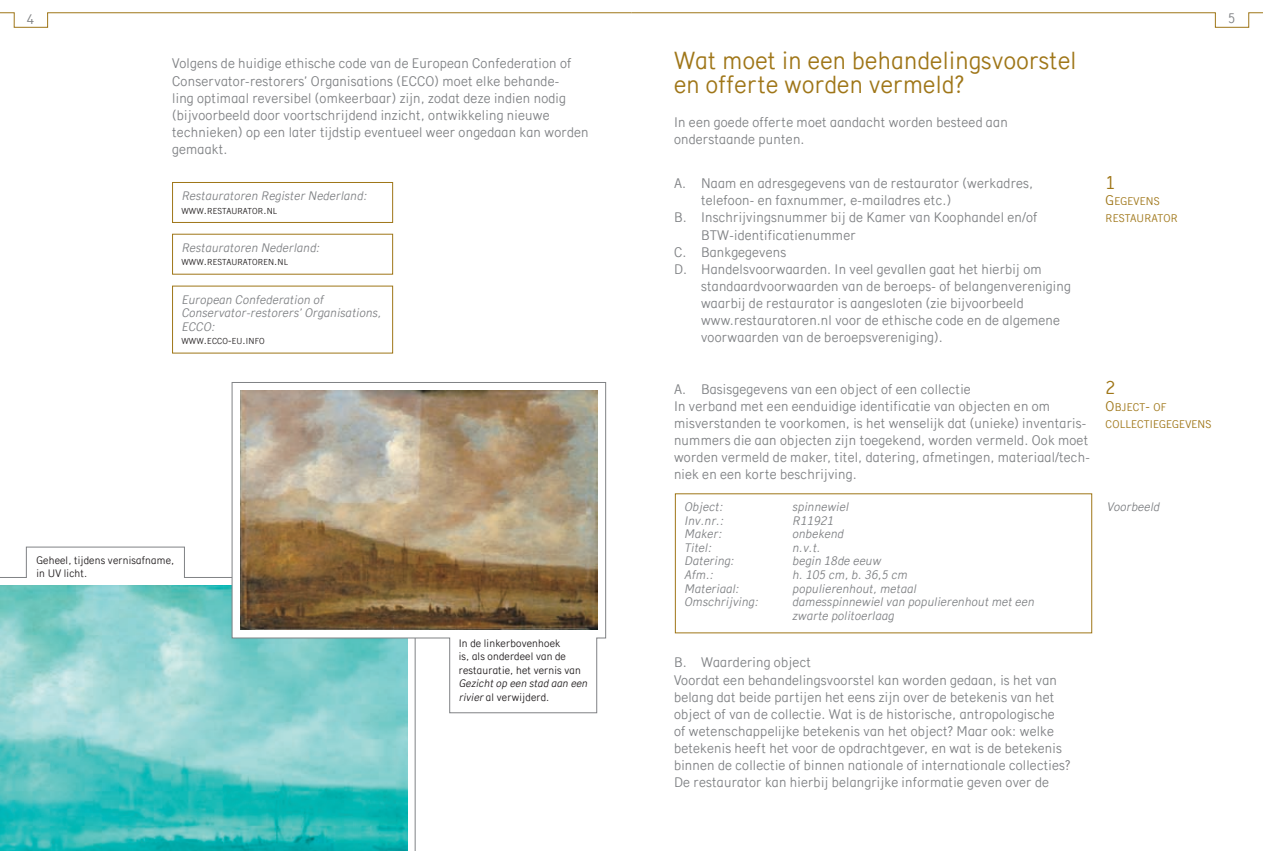
<style>
.page{position:relative;width:1263px;height:851px;background:#fff}
.page>*{position:absolute;margin:0;border:0;box-sizing:border-box;transform-origin:0 0}
.t1{font:24px/24px "OCW Talent";color:#9f7618}
.t2{font:18px "OCW Talent";color:#9f7618}
.t3{font:13.5px/17.1px "OCW Talent";color:#808285}
.t4{font:italic 12px/13.5px "OCW Talent";color:#808285}
.t5{font:10.8px/17.1px "OCW Talent Regular SC800";color:#9f7618}
.t6{font:10.5px/13.5px "OCW Talent";color:#231f20}
.t7{font:italic 10.5px/13.5px "OCW Talent";color:#231f20}
.t8{font:8.4px "OCW Talent Regular SC800";color:#231f20}
.s1{font-size:10.5px}
.s2{font-style:normal}
.s3{font-size:13.5px}
</style>
<div class="page">
<svg style="left:0;top:546px;width:416px;height:304px"></svg>
<img style="left:0;top:585px;width:407px;height:265px">
<svg style="left:231px;top:382px;width:375px;height:331px"></svg>
<img style="left:240px;top:390px;width:357px;height:239px">
<div style="left:172px;top:182px;width:221px;height:41px;border:1px solid #9f7618"></div>
<svg style="left:0;top:12px;width:1263px;height:16px"></svg>
<p class="t3" style="left:27px;top:10px;width:9px">4</p>
<p class="t3" style="left:1228px;top:9px;width:9px">5</p>
<p class="t3" style="left:172px;top:55px;width:418px">Volgens de huidige ethische code van de European Confederation of Conservator-restorers’ Organisations (ECCO) moet elke behande-<br>ling optimaal reversibel (omkeerbaar) zijn, zodat deze indien nodig (bijvoorbeeld door voortschrijdend inzicht, ontwikkeling nieuwe technieken) op een later tijdstip eventueel weer ongedaan kan worden gemaakt.</p>
<p class="t4" style="left:181px;top:189px;width:187px">Restauratoren Register Nederland:</p>
<p class="t8" style="left:181px;top:205px;width:9px">WWW</p>
<p class="t8" style="left:204px;top:205px;width:75px"><span class="s1">.</span>RESTAURATOR<span class="s1">.</span>NL</p>
<p class="t4" style="left:181px;top:241px;width:140px">Restauratoren Nederland:</p>
<p class="t8" style="left:181px;top:257px;width:9px">WWW</p>
<p class="t8" style="left:204px;top:257px;width:86px"><span class="s1">.</span>RESTAURATOREN<span class="s1">.</span>NL</p>
<p class="t4" style="left:181px;top:292px;width:202px">European Confederation of<br>Conservator-restorers’ Organisations,<br>ECCO:</p>
<p class="t8" style="left:181px;top:336px;width:9px">WWW</p>
<p class="t8" style="left:204px;top:336px;width:62px"><span class="s1">.</span>ECCO<span class="s1">-</span>EU<span class="s1">.</span>INFO</p>
<p class="t6" style="left:36px;top:553px;width:140px">Geheel, tijdens vernisafname, in UV licht.</p>
<p class="t6" style="left:459px;top:636px;width:124px">In de linkerbovenhoek<br>is, als onderdeel van de restauratie, het vernis van</p>
<p class="t7" style="left:459px;top:676px;width:130px">Gezicht op een stad aan een rivier <span class="s2">al verwijderd.</span></p>
<h1 class="t1" style="left:674px;top:48px;width:404px">Wat moet in een behandelingsvoorstel en offerte worden vermeld?</h1>
<p class="t3" style="left:674px;top:114px;width:335px">In een goede offerte moet aandacht worden besteed aan onderstaande punten.</p>
<p class="t3" style="left:674px;top:175px;width:361px">A. Naam en adresgegevens van de restaurator (werkadres,</p>
<p class="t3" style="left:701px;top:192px;width:252px">telefoon- en faxnummer, e-mailadres etc.)</p>
<p class="t3" style="left:674px;top:209px;width:365px">B. Inschrijvingsnummer bij de Kamer van Koophandel en/of</p>
<p class="t3" style="left:701px;top:226px;width:156px">BTW-identificatienummer</p>
<p class="t3" style="left:674px;top:243px;width:114px">C. Bankgegevens</p>
<p class="t3" style="left:674px;top:260px;width:369px">D. Handelsvoorwaarden. In veel gevallen gaat het hierbij om</p>
<p class="t3" style="left:701px;top:277px;width:371px">standaardvoorwaarden van de beroeps- of belangenvereniging</p>
<p class="t3" style="left:701px;top:294px;width:324px">waarbij de restaurator is aangesloten (zie bijvoorbeeld</p>
<p class="t3" style="left:701px;top:311px;width:361px">www.restauratoren.nl voor de ethische code en de algemene</p>
<p class="t3" style="left:701px;top:329px;width:244px">voorwaarden van de beroepsvereniging).</p>
<p class="t3" style="left:674px;top:380px;width:418px">A. Basisgegevens van een object of een collectie<br>In verband met een eenduidige identificatie van objecten en om misverstanden te voorkomen, is het wenselijk dat (unieke) inventaris&shy;nummers die aan objecten zijn toegekend, worden vermeld. Ook moet worden vermeld de maker, titel, datering, afmetingen, materiaal/tech&shy;niek en een korte beschrijving.</p>
<p class="t4" style="left:684px;top:500px;width:40px">Object:</p>
<p class="t4" style="left:792px;top:500px;width:58px">spinnewiel</p>
<p class="t4" style="left:684px;top:513px;width:41px">Inv.nr.:</p>
<p class="t4" style="left:792px;top:513px;width:43px">R11921</p>
<p class="t4" style="left:684px;top:527px;width:39px">Maker:</p>
<p class="t4" style="left:792px;top:527px;width:53px">onbekend</p>
<p class="t4" style="left:684px;top:540px;width:29px">Titel:</p>
<p class="t4" style="left:792px;top:540px;width:30px">n.v.t.</p>
<p class="t4" style="left:684px;top:554px;width:51px">Datering:</p>
<p class="t4" style="left:792px;top:554px;width:90px">begin 18de eeuw</p>
<p class="t4" style="left:684px;top:567px;width:31px">Afm.:</p>
<p class="t4" style="left:792px;top:567px;width:117px">h. 105 cm, b. 36,5 cm</p>
<p class="t4" style="left:684px;top:581px;width:56px">Materiaal:</p>
<p class="t4" style="left:792px;top:581px;width:126px">populierenhout, metaal</p>
<p class="t4" style="left:684px;top:594px;width:75px">Omschrijving:</p>
<p class="t4" style="left:792px;top:594px;width:244px">damesspinnewiel van populierenhout met een zwarte politoerlaag</p>
<p class="t3" style="left:674px;top:654px;width:398px">B. Waardering object<br>Voordat een behandelingsvoorstel kan worden gedaan, is het van belang dat beide partijen het eens zijn over de betekenis van het object of van de collectie. Wat is de historische, antropologische<br>of wetenschappelijke betekenis van het object? Maar ook: welke betekenis heeft het voor de opdrachtgever, en wat is de betekenis binnen de collectie of binnen nationale of internationale collecties?<br>De restaurator kan hierbij belangrijke informatie geven over de</p>
<h2 class="t2" style="left:1106px;top:172px;width:12px">1</h2>
<p class="t5" style="left:1106px;top:193px;width:74px"><span class="s3">G</span>EGEVENS<br>RESTAURATOR</p>
<h2 class="t2" style="left:1106px;top:376px;width:12px">2</h2>
<p class="t5" style="left:1106px;top:398px;width:107px"><span class="s3">O</span>BJECT<span class="s3">-</span> OF<br>COLLECTIEGEGEVENS</p>
<p class="t4" style="left:1107px;top:499px;width:54px">Voorbeeld</p>
</div>
